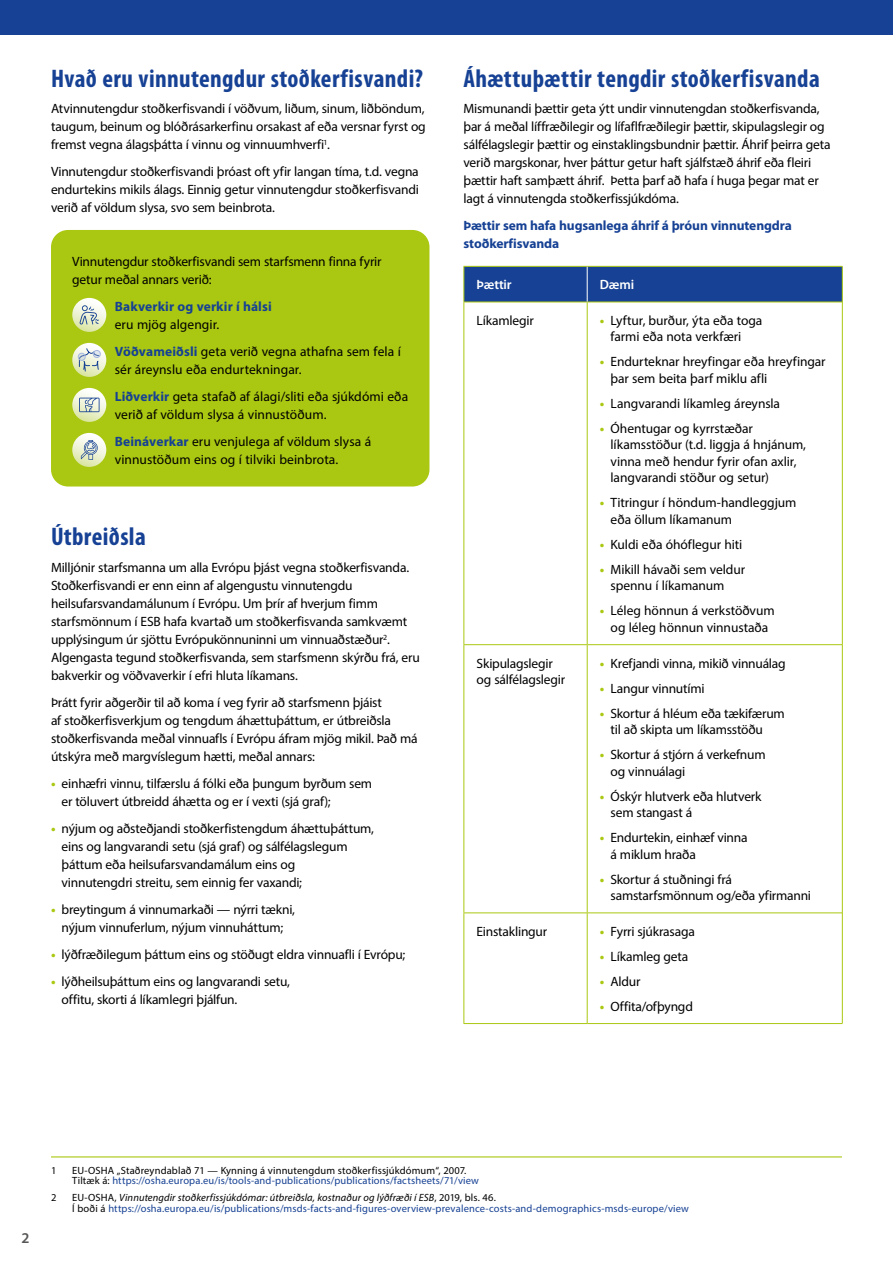
<style>
.page{position:relative;width:893px;height:1263px;background:#fff}
.page>*{position:absolute;margin:0;border:0;box-sizing:border-box;transform-origin:0 0}
.t1{font:700 condensed 25.5px "Myriad Pro";letter-spacing:.015em;color:#164194}
.t2{font:600 15px "Myriad Pro";color:#575756}
.t3{font:13.5px/18px "Myriad Pro";letter-spacing:-.015em;color:#000}
.t4{font:13.5px/27px "Myriad Pro";letter-spacing:.005em;color:#000}
.t5{font:700 13.5px/18px "Myriad Pro";letter-spacing:-.01em;color:#164194}
.t6{font:700 13.5px "Myriad Pro";letter-spacing:.01em;color:#164194}
.t7{font:600 13.5px "Myriad Pro";letter-spacing:-.015em;color:#fff}
.t8{font:10.5px/10.5px "Myriad Pro";letter-spacing:.01em;color:#164194}
.t9{font:10.5px "Myriad Pro";color:#000}
.s1{font-weight:700;color:#164194}
.s2{font-weight:700;color:#aac811}
.s3{color:#000}
.s4{font-style:italic;color:#000}
</style>
<div class="page">
<hr style="left:51px;top:1156px;width:791px;height:1px;background:#aac811">
<div style="left:51px;top:230px;width:378px;height:256px;background:#aac811;border-radius:17px"></div>
<svg style="left:72px;top:298px;width:34px;height:34px"></svg>
<svg style="left:79px;top:305px;width:20px;height:19px"></svg>
<svg style="left:72px;top:343px;width:34px;height:34px"></svg>
<svg style="left:78px;top:347px;width:22px;height:25px"></svg>
<svg style="left:93px;top:350px;width:7px;height:8px"></svg>
<div style="left:93px;top:350px;width:8px;height:8px;border:1px solid #a5b7df;border-radius:50%"></div>
<svg style="left:78px;top:353px;width:7px;height:7px"></svg>
<div style="left:78px;top:353px;width:8px;height:8px;border:1px solid #a5b7df;border-radius:50%"></div>
<svg style="left:72px;top:388px;width:34px;height:34px"></svg>
<svg style="left:79px;top:398px;width:21px;height:14px"></svg>
<svg style="left:72px;top:433px;width:34px;height:34px"></svg>
<svg style="left:81px;top:440px;width:18px;height:20px"></svg>
<div style="left:464px;top:267px;width:378px;height:35px;background:#164194"></div>
<hr style="left:842px;top:267px;width:1px;height:35px;background:#aac811">
<hr style="left:842px;top:302px;width:1px;height:343px;background:#aac811">
<hr style="left:842px;top:645px;width:1px;height:268px;background:#aac811">
<hr style="left:842px;top:913px;width:1px;height:110px;background:#aac811">
<hr style="left:463px;top:266px;width:124px;height:1px;background:#aac811">
<hr style="left:463px;top:267px;width:1px;height:35px;background:#aac811">
<hr style="left:587px;top:266px;width:255px;height:1px;background:#aac811">
<hr style="left:463px;top:302px;width:124px;height:1px;background:#aac811">
<hr style="left:463px;top:302px;width:1px;height:342px;background:#aac811">
<hr style="left:587px;top:302px;width:255px;height:1px;background:#aac811">
<hr style="left:587px;top:302px;width:1px;height:342px;background:#aac811">
<hr style="left:463px;top:644px;width:124px;height:1px;background:#aac811">
<hr style="left:463px;top:645px;width:1px;height:267px;background:#aac811">
<hr style="left:587px;top:644px;width:255px;height:1px;background:#aac811">
<hr style="left:587px;top:645px;width:1px;height:267px;background:#aac811">
<hr style="left:463px;top:912px;width:124px;height:1px;background:#aac811">
<hr style="left:463px;top:913px;width:1px;height:110px;background:#aac811">
<hr style="left:587px;top:912px;width:255px;height:1px;background:#aac811">
<hr style="left:587px;top:913px;width:1px;height:110px;background:#aac811">
<hr style="left:463px;top:1023px;width:124px;height:1px;background:#aac811">
<hr style="left:587px;top:1023px;width:255px;height:1px;background:#aac811">
<hr style="left:587px;top:267px;width:1px;height:35px;background:#fff">
<div style="left:0;top:0;width:893px;height:35px;background:#164194"></div>
<h1 class="t1" style="left:51px;top:63px;width:373px">Hvað eru vinnutengdur stoðkerfisvandi?</h1>
<p class="t3" style="left:51px;top:99px;width:376px;text-align:justify">Atvinnutengdur stoðkerfisvandi í vöðvum, liðum, sinum, liðböndum, taugum, beinum og blóðrásarkerfinu orsakast af eða versnar fyrst og fremst vegna álagsþátta í vinnu og vinnuumhverfi<sup>1</sup>.</p>
<p class="t3" style="left:51px;top:162px;width:369px;text-align:justify">Vinnutengdur stoðkerfisvandi þróast oft yfir langan tíma, t.d. vegna endurtekins mikils álags. Einnig getur vinnutengdur stoðkerfisvandi verið af völdum slysa, svo sem beinbrota.</p>
<p class="t3" style="left:72px;top:252px;width:311px">Vinnutengdur stoðkerfisvandi sem starfsmenn finna fyrir getur meðal annars verið:</p>
<p class="t6" style="left:115px;top:299px;width:159px">Bakverkir og verkir í hálsi</p>
<p class="t4" style="left:115px;top:311px;width:288px">eru mjög algengir.<br><span class="s1">Vöðvameiðsli</span> geta verið vegna athafna sem fela í</p>
<p class="t4" style="left:115px;top:356px;width:295px">sér áreynslu eða endurtekningar.<br><span class="s1">Liðverkir</span> geta stafað af álagi/sliti eða sjúkdómi eða</p>
<p class="t4" style="left:115px;top:401px;width:258px">verið af völdum slysa á vinnustöðum.<br><span class="s1">Beináverkar</span> eru venjulega af völdum slysa á</p>
<p class="t3" style="left:115px;top:450px;width:225px">vinnustöðum eins og í tilviki beinbrota.</p>
<h1 class="t1" style="left:51px;top:521px;width:96px">Útbreiðsla</h1>
<p class="t3" style="left:51px;top:558px;width:370px">Milljónir starfsmanna um alla Evrópu þjást vegna stoðkerfisvanda.<br>Stoðkerfisvandi er enn einn af algengustu vinnutengdu heilsufarsvandamálunum í Evrópu. Um þrír af hverjum fimm starfsmönnum í ESB hafa kvartað um stoðkerfisvanda samkvæmt upplýsingum úr sjöttu Evrópukönnuninni um vinnuaðstæður<sup>2</sup>.<br>Algengasta tegund stoðkerfisvanda, sem starfsmenn skýrðu frá, eru bakverkir og vöðvaverkir í efri hluta líkamans.</p>
<p class="t3" style="left:51px;top:693px;width:368px">Þrátt fyrir aðgerðir til að koma í veg fyrir að starfsmenn þjáist<br>af stoðkerfisverkjum og tengdum áhættuþáttum, er útbreiðsla stoðkerfisvanda meðal vinnuafls í Evrópu áfram mjög mikil. Það má útskýra með margvíslegum hætti, meðal annars:</p>
<p class="t3" style="left:62px;top:774px;width:312px;text-indent:-11px"><span class="s2">•</span> einhæfri vinnu, tilfærslu á fólki eða þungum byrðum sem er töluvert útbreidd áhætta og er í vexti (sjá graf);</p>
<p class="t3" style="left:62px;top:819px;width:314px;text-indent:-11px"><span class="s2">•</span> nýjum og aðsteðjandi stoðkerfistengdum áhættuþáttum, eins og langvarandi setu (sjá graf) og sálfélagslegum þáttum eða heilsufarsvandamálum eins og<br>vinnutengdri streitu, sem einnig fer vaxandi;</p>
<p class="t3" style="left:51px;top:900px;width:246px;text-align:center"><span class="s2">•</span> breytingum á vinnumarkaði — nýrri tækni, nýjum vinnuferlum, nýjum vinnuháttum;</p>
<p class="t3" style="left:51px;top:945px;width:356px"><span class="s2">•</span> lýðfræðilegum þáttum eins og stöðugt eldra vinnuafli í Evrópu;</p>
<p class="t3" style="left:62px;top:972px;width:230px;text-indent:-11px"><span class="s2">•</span> lýðheilsuþáttum eins og langvarandi setu, offitu, skorti á líkamlegri þjálfun.</p>
<h1 class="t1" style="left:463px;top:63px;width:358px">Áhættuþættir tengdir stoðkerfisvanda</h1>
<p class="t3" style="left:463px;top:99px;width:369px">Mismunandi þættir geta ýtt undir vinnutengdan stoðkerfisvanda, þar á meðal líffræðilegir og lífaflfræðilegir þættir, skipulagslegir og sálfélagslegir þættir og einstaklingsbundnir þættir. Áhrif þeirra geta verið margskonar, hver þáttur getur haft sjálfstæð áhrif eða fleiri þættir haft samþætt áhrif. Þetta þarf að hafa í huga þegar mat er lagt á vinnutengda stoðkerfissjúkdóma.</p>
<p class="t5" style="left:463px;top:217px;width:330px">Þættir sem hafa hugsanlega áhrif á þróun vinnutengdra stoðkerfisvanda</p>
<p class="t7" style="left:477px;top:276px;width:37px">Þættir</p>
<p class="t7" style="left:600px;top:276px;width:36px">Dæmi</p>
<p class="t3" style="left:477px;top:311px;width:59px">Líkamlegir</p>
<p class="t3" style="left:611px;top:312px;width:153px;line-height:16.5px;text-indent:-11px"><span class="s2">•</span> Lyftur, burður, ýta eða toga farmi eða nota verkfæri</p>
<p class="t3" style="left:611px;top:353px;width:217px;line-height:16.5px;text-indent:-11px"><span class="s2">•</span> Endurteknar hreyfingar eða hreyfingar þar sem beita þarf miklu afli</p>
<p class="t3" style="left:600px;top:394px;width:182px"><span class="s2">•</span> Langvarandi líkamleg áreynsla</p>
<p class="t3" style="left:611px;top:420px;width:197px;line-height:16.5px;text-indent:-11px"><span class="s2">•</span> Óhentugar og kyrrstæðar líkamsstöður (t.d. liggja á hnjánum, vinna með hendur fyrir ofan axlir, langvarandi stöður og setur)</p>
<p class="t3" style="left:611px;top:494px;width:187px;line-height:16.5px;text-indent:-11px"><span class="s2">•</span> Titringur í höndum-handleggjum eða öllum líkamanum</p>
<p class="t3" style="left:600px;top:535px;width:144px"><span class="s2">•</span> Kuldi eða óhóflegur hiti</p>
<p class="t3" style="left:611px;top:561px;width:136px;line-height:16.5px;text-indent:-11px"><span class="s2">•</span> Mikill hávaði sem veldur spennu í líkamanum</p>
<p class="t3" style="left:600px;top:602px;width:176px;line-height:16.5px;text-align:center"><span class="s2">•</span> Léleg hönnun á verkstöðvum og léleg hönnun vinnustaða</p>
<p class="t3" style="left:477px;top:654px;width:90px;line-height:16.5px">Skipulagslegir og sálfélagslegir</p>
<p class="t3" style="left:600px;top:654px;width:187px"><span class="s2">•</span> Krefjandi vinna, mikið vinnuálag</p>
<p class="t3" style="left:600px;top:679px;width:106px"><span class="s2">•</span> Langur vinnutími</p>
<p class="t3" style="left:611px;top:704px;width:176px;line-height:16.5px;text-indent:-11px"><span class="s2">•</span> Skortur á hléum eða tækifærum til að skipta um líkamsstöðu</p>
<p class="t3" style="left:611px;top:746px;width:157px;line-height:16.5px;text-indent:-11px"><span class="s2">•</span> Skortur á stjórn á verkefnum og vinnuálagi</p>
<p class="t3" style="left:611px;top:787px;width:152px;line-height:16.5px;text-indent:-11px"><span class="s2">•</span> Óskýr hlutverk eða hlutverk sem stangast á</p>
<p class="t3" style="left:611px;top:829px;width:139px;line-height:16.5px;text-indent:-11px"><span class="s2">•</span> Endurtekin, einhæf vinna á miklum hraða</p>
<p class="t3" style="left:611px;top:870px;width:202px;line-height:16.5px;text-indent:-11px"><span class="s2">•</span> Skortur á stuðningi frá samstarfsmönnum og/eða yfirmanni</p>
<p class="t3" style="left:477px;top:922px;width:72px">Einstaklingur</p>
<p class="t3" style="left:600px;top:922px;width:96px"><span class="s2">•</span> Fyrri sjúkrasaga</p>
<p class="t3" style="left:600px;top:947px;width:90px"><span class="s2">•</span> Líkamleg geta</p>
<p class="t3" style="left:600px;top:972px;width:42px"><span class="s2">•</span> Aldur</p>
<p class="t3" style="left:600px;top:997px;width:94px"><span class="s2">•</span> Offita/ofþyngd</p>
<p class="t2" style="left:21px;top:1228px;width:10px">2</p>
<p class="t9" style="left:51px;top:1164px;width:7px">1</p>
<p class="t8" style="left:72px;top:1165px;width:408px"><span class="s3">EU-OSHA „Staðreyndablað 71 — Kynning á vinnutengdum stoðkerfissjúkdómum“, 2007.<br>Tiltæk á:</span> https://osha.europa.eu/is/tools-and-publications/publications/factsheets/71/view</p>
<p class="t9" style="left:51px;top:1191px;width:7px">2</p>
<p class="t8" style="left:72px;top:1192px;width:618px"><span class="s3">EU-OSHA,</span> <span class="s4">Vinnutengdir stoðkerfissjúkdómar: útbreiðsla, kostnaður og lýðfræði í ESB</span><span class="s3">, 2019, bls. 46.<br>Í boði á</span> https://osha.europa.eu/is/publications/msds-facts-and-figures-overview-prevalence-costs-and-demographics-msds-europe/view</p>
</div>
